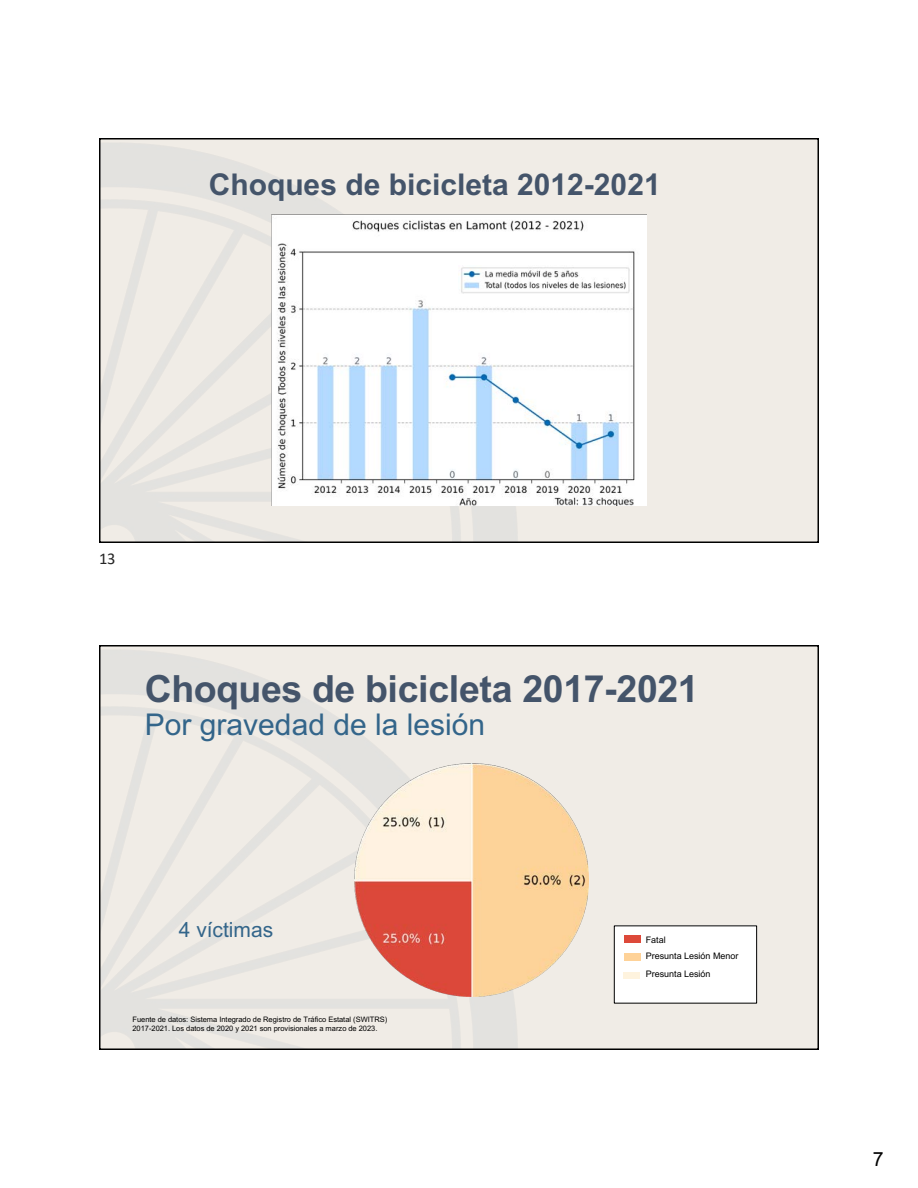
<style>
.page{position:relative;width:918px;height:1188px;background:#fff}
.page>*{position:absolute;margin:0;border:0;box-sizing:border-box;transform-origin:0 0}
.t1{font:700 37.5px "Arial";letter-spacing:-.01em;color:#44546a}
.t2{font:700 30px "Arial";color:#44546a}
.t3{font:30px "Arial";color:#33658a}
.t4{font:21px "Arial";color:#33658a}
.t5{font:19.5px "Arial";color:#000}
.t6{font:16.5px "Calibri";color:#262626}
.t7{font:9px/16.5px "Arial";letter-spacing:-.005em;color:#000}
.t8{font:7.5px/9px "Arial";letter-spacing:-.005em;color:#000}
</style>
<div class="page">
<div style="left:99px;top:138px;width:720px;height:405px;background:#ddd4c7;opacity:.44"></div>
<img style="left:271px;top:215px;width:376px;height:291px">
<img style="left:459px;top:266px;width:172px;height:27px">
<div style="left:99px;top:138px;width:720px;height:405px;border:2px solid #000"></div>
<div style="left:99px;top:645px;width:720px;height:405px;background:#f0ece6"></div>
<img style="left:102px;top:650px;width:416px;height:397px">
<img style="left:355px;top:763px;width:233px;height:234px">
<div style="left:614px;top:926px;width:143px;height:77px;background:#fff"></div>
<div style="left:614px;top:926px;width:143px;height:77px;border:1px solid #000"></div>
<div style="left:624px;top:953px;width:16px;height:8px;background:#fed298"></div>
<div style="left:623px;top:972px;width:17px;height:7px;background:#fef3de"></div>
<div style="left:624px;top:935px;width:16px;height:8px;background:#dd493a"></div>
<div style="left:99px;top:645px;width:720px;height:405px;border:2px solid #000"></div>
<h2 class="t2" style="left:209px;top:168px;width:453px">Choques de bicicleta 2012-2021</h2>
<h3 class="t6" style="left:99px;top:548px;width:18px">13</h3>
<h1 class="t1" style="left:145px;top:668px;width:555px">Choques de bicicleta 2017-2021</h1>
<h2 class="t3" style="left:145px;top:707px;width:342px">Por gravedad de la lesión</h2>
<h3 class="t4" style="left:179px;top:918px;width:96px">4 víctimas</h3>
<p class="t8" style="left:133px;top:1015px;width:256px">Fuente de datos: Sistema Integrado de Registro de Tráfico Estatal (SWITRS)<br>2017-2021. Los datos de 2020 y 2021 son provisionales a marzo de 2023.</p>
<p class="t7" style="left:646px;top:931px;width:94px">Fatal<br>Presunta Lesión Menor</p>
<p class="t7" style="left:646px;top:966px;width:66px">Presunta Lesión</p>
<h3 class="t5" style="left:873px;top:1149px;width:12px">7</h3>
</div>
